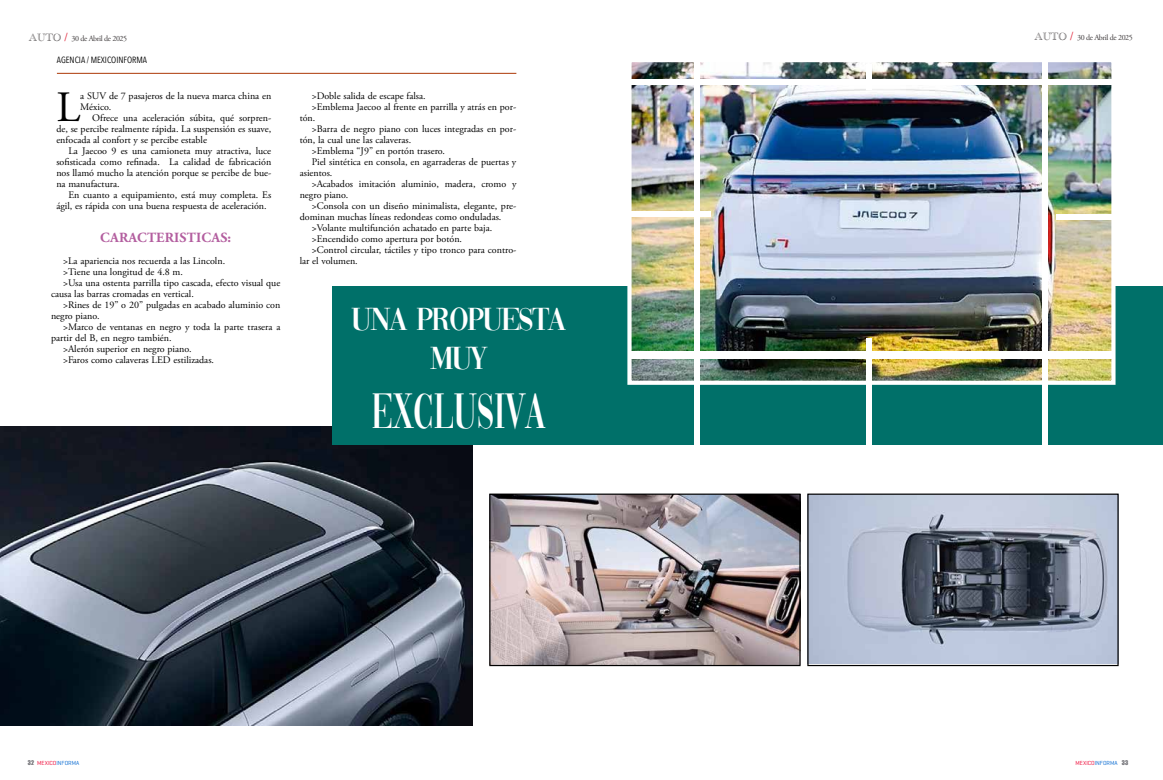
<style>
.page{position:relative;width:1163px;height:780px;background:#fff}
.page>*{position:absolute;margin:0;border:0;box-sizing:border-box;transform-origin:0 0}
.t1{font:51.5px "Vogue";color:#fff;scale:.72 1}
.t2{font:43.2px "Adobe Garamond Pro";color:#000}
.t3{font:33px/39.6px "Vogue";letter-spacing:-.05em;color:#fff;text-align:center}
.t4{font:700 14px "Adobe Garamond Pro";letter-spacing:.015em;color:#b35e9f}
.t5{font:10px/11px "Adobe Garamond Pro";color:#000}
.t6{font:9px "Avenir Next Condensed";color:#000}
.t7{font:8px "Adobe Garamond Pro";letter-spacing:-.05em;color:#433f40}
.t8{font:6px "Geogrotesque";color:#0066d0}
.s1{font-family:"Academy Engraved Let Plain";font-size:11px}
.s2{font-size:12px;color:#e12c40}
.s3{font-family:"Impact";color:#727277}
.s4{color:#ee0031}
</style>
<div class="page">
<hr style="left:57px;top:73px;width:459px;height:1px;background:#ad3807">
<img style="left:0;top:426px;width:473px;height:299px">
<div style="left:332px;top:286px;width:830px;height:159px;background:#007069"></div>
<img style="left:632px;top:63px;width:478px;height:317px">
<div style="left:627px;top:58px;width:488px;height:327px;border:4px solid #fff"></div>
<div style="left:694px;top:54px;width:6px;height:428px;background:#fff"></div>
<div style="left:1042px;top:55px;width:6px;height:428px;background:#fff"></div>
<div style="left:629px;top:79px;width:484px;height:6px;background:#fff"></div>
<div style="left:629px;top:351px;width:485px;height:8px;background:#fff"></div>
<div style="left:618px;top:211px;width:93px;height:5px;background:#fff"></div>
<div style="left:1055px;top:214px;width:93px;height:5px;background:#fff"></div>
<div style="left:866px;top:64px;width:6px;height:26px;background:#fff"></div>
<div style="left:866px;top:338px;width:6px;height:155px;background:#fff"></div>
<img style="left:491px;top:495px;width:307px;height:169px">
<div style="left:489px;top:493px;width:311px;height:173px;border:1px solid #000"></div>
<img style="left:809px;top:495px;width:307px;height:169px">
<div style="left:807px;top:493px;width:311px;height:173px;border:1px solid #000"></div>
<p class="t7" style="left:29px;top:34px;width:100px"><span class="s1">AUTO</span> <span class="s2">/</span> 30 de Abril de 2025</p>
<p class="t7" style="left:1034px;top:32px;width:100px"><span class="s1">AUTO</span> <span class="s2">/</span> 30 de Abril de 2025</p>
<p class="t6" style="left:57px;top:53px;width:92px">AGENCIA / MEXICOINFORMA</p>
<h2 class="t2" style="left:56px;top:81px;width:25px">L</h2>
<p class="t5" style="left:80px;top:91px;width:192px">a SUV de 7 pasajeros de la nueva marca china en<br>México.</p>
<p class="t5" style="left:312px;top:91px;width:115px">&gt;Doble salida de escape falsa.</p>
<p class="t5" style="left:312px;top:102px;width:206px">&gt;Emblema Jaecoo al frente en parrilla y atrás en por-</p>
<p class="t5" style="left:300px;top:113px;width:17px">tón.</p>
<p class="t5" style="left:312px;top:124px;width:206px">&gt;Barra de negro piano con luces integradas en por-</p>
<p class="t5" style="left:300px;top:135px;width:113px">tón, la cual une las calaveras.</p>
<p class="t5" style="left:312px;top:146px;width:135px">&gt;Emblema “J9” en portón trasero.</p>
<p class="t5" style="left:312px;top:157px;width:206px">Piel sintética en consola, en agarraderas de puertas y</p>
<p class="t5" style="left:300px;top:168px;width:34px">asientos.</p>
<p class="t5" style="left:312px;top:179px;width:206px">&gt;Acabados imitación aluminio, madera, cromo y</p>
<p class="t5" style="left:300px;top:190px;width:50px">negro piano.</p>
<p class="t5" style="left:312px;top:201px;width:206px">&gt;Consola con un diseño minimalista, elegante, pre-</p>
<p class="t5" style="left:300px;top:212px;width:203px">dominan muchas líneas redondeas como onduladas.</p>
<p class="t5" style="left:312px;top:223px;width:182px">&gt;Volante multifunción achatado en parte baja.</p>
<p class="t5" style="left:312px;top:234px;width:152px">&gt;Encendido como apertura por botón.</p>
<p class="t5" style="left:312px;top:245px;width:206px">&gt;Control circular, táctiles y tipo tronco para contro-</p>
<p class="t5" style="left:300px;top:256px;width:60px">lar el volumen.</p>
<p class="t5" style="left:56px;top:113px;width:216px;text-align:justify;text-indent:36px">Ofrece una aceleración súbita, qué sorpren&shy;de, se percibe realmente rápida. La suspensión es suave, enfocada al confort y se percibe estable</p>
<p class="t5" style="left:56px;top:146px;width:216px;text-align:justify;text-indent:12px">La Jaecoo 9 es una camioneta muy atractiva, luce sofisticada como refinada. La calidad de fabricación nos llamó mucho la atención porque se percibe de bue&shy;na manufactura.</p>
<p class="t5" style="left:56px;top:190px;width:216px;text-indent:12px">En cuanto a equipamiento, está muy completa. Es ágil, es rápida con una buena respuesta de aceleración.</p>
<h3 class="t4" style="left:100px;top:229px;width:132px">CARACTERISTICAS:</h3>
<p class="t5" style="left:63px;top:256px;width:164px">&gt;La apariencia nos recuerda a las Lincoln.</p>
<p class="t5" style="left:63px;top:267px;width:121px">&gt;Tiene una longitud de 4.8 m.</p>
<p class="t5" style="left:63px;top:278px;width:219px">&gt;Usa una ostenta parrilla tipo cascada, efecto visual que</p>
<p class="t5" style="left:51px;top:289px;width:144px">causa las barras cromadas en vertical.</p>
<p class="t5" style="left:63px;top:300px;width:219px">&gt;Rines de 19” o 20” pulgadas en acabado aluminio con</p>
<p class="t5" style="left:51px;top:311px;width:50px">negro piano.</p>
<p class="t5" style="left:63px;top:322px;width:219px">&gt;Marco de ventanas en negro y toda la parte trasera a</p>
<p class="t5" style="left:51px;top:333px;width:122px">partir del B, en negro también.</p>
<p class="t5" style="left:63px;top:344px;width:130px">&gt;Alerón superior en negro piano.</p>
<p class="t5" style="left:63px;top:355px;width:152px">&gt;Faros como calaveras LED estilizadas.</p>
<h3 class="t3" style="left:351px;top:302px;width:216px">UNA PROPUESTA<br>MUY</h3>
<h1 class="t1" style="left:372px;top:393px;width:241px">EXCLUSIVA</h1>
<p class="t8" style="left:28px;top:759px;width:53px"><span class="s3">32</span> <span class="s4">MEXICO</span>INFORMA</p>
<p class="t8" style="left:1075px;top:759px;width:54px"><span class="s4">MEXICO</span>INFORMA <span class="s3">33</span></p>
</div>
